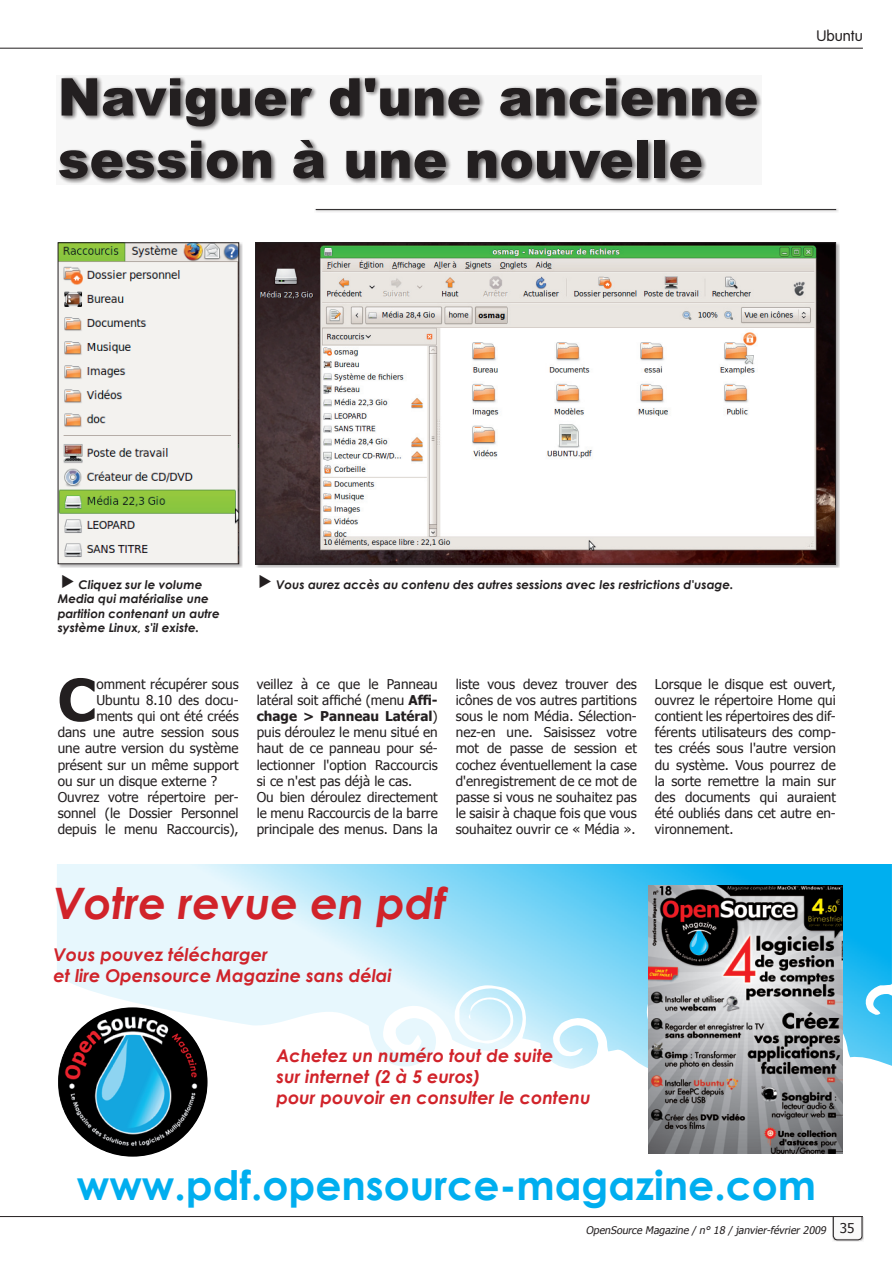
<style>
.page{position:relative;width:893px;height:1263px;background:#fff}
.page>*{position:absolute;margin:0;border:0;box-sizing:border-box;transform-origin:0 0}
.t1{font:700 58.05px "Tahoma";color:#231f20}
.t2{font:900 51.9px/62.4px "Arial";color:#231f20}
.t3{font:italic 700 43.35px "Century Gothic";color:#d1232a}
.t4{font:700 40.65px "Century Gothic";color:#00aeef}
.t5{font:italic 700 17.55px/21.1px "Century Gothic";color:#d1232a}
.t6{font:300 15px "VAG Rounded";color:#231f20}
.t7{font:13.5px/16.2px "Tahoma";color:#231f20;text-align:justify}
.t8{font:italic 700 12px/14.4px "Century Gothic";color:#231f20}
.t9{font:italic 10.5px "Tahoma";color:#231f20}
.s1{font-weight:700}
.s2{font-style:normal;font-size:13.5px}
</style>
<div class="page">
<hr style="left:0;top:48px;width:863px;height:1px;background:#231f20">
<div style="left:56px;top:76px;width:706px;height:109px;background:#231f20;opacity:.7"></div>
<div style="left:314px;top:208px;width:525px;height:5px;background:#231f20;opacity:.3"></div>
<hr style="left:316px;top:209px;width:520px;height:1px;background:#231f20">
<hr style="left:0;top:1216px;width:863px;height:1px;background:#231f20">
<div style="left:58px;top:242px;width:185px;height:326px;background:#231f20;opacity:.3"></div>
<img style="left:60px;top:244px;width:177px;height:318px">
<div style="left:58px;top:242px;width:181px;height:322px;border:1px solid #231f20"></div>
<img style="left:257px;top:244px;width:577px;height:318px">
<div style="left:832px;top:1217px;width:32px;height:24px;background:#231f20;opacity:.5"></div>
<svg style="left:833px;top:1217px;width:29px;height:23px"></svg>
<svg style="left:57px;top:865px;width:835px;height:235px"></svg>
<img style="left:649px;top:886px;width:193px;height:268px">
<img style="left:58px;top:1007px;width:150px;height:150px;border-radius:75px">
<h2 class="t2" style="left:58px;top:64px;width:702px">Naviguer d'une ancienne session à une nouvelle</h2>
<p class="t6" style="left:816px;top:27px;width:48px">Ubuntu</p>
<p class="t8" style="left:79px;top:577px;width:125px">Cliquez sur le volume</p>
<p class="t8" style="left:276px;top:577px;width:459px">Vous aurez accès au contenu des autres sessions avec les restrictions d'usage.</p>
<p class="t8" style="left:58px;top:591px;width:164px">Media qui matérialise une partition contenant un autre système Linux, s'il existe.</p>
<h1 class="t1" style="left:58px;top:663px;width:40px">C</h1>
<p class="t7" style="left:96px;top:675px;width:144px">omment récupérer sous</p>
<p class="t7" style="left:96px;top:691px;width:144px">Ubuntu 8.10 des docu-</p>
<p class="t7" style="left:96px;top:707px;width:144px">ments qui ont été créés</p>
<p class="t7" style="left:58px;top:724px;width:182px">dans une autre session sous</p>
<p class="t7" style="left:58px;top:740px;width:182px">une autre version du système</p>
<p class="t7" style="left:58px;top:756px;width:183px">présent sur un même support</p>
<p class="t7" style="left:58px;top:772px;width:161px">ou sur un disque externe ?</p>
<p class="t7" style="left:58px;top:788px;width:183px">Ouvrez votre répertoire per-</p>
<p class="t7" style="left:58px;top:805px;width:183px">sonnel (le Dossier Personnel</p>
<p class="t7" style="left:58px;top:821px;width:182px">depuis le menu Raccourcis),</p>
<p class="t7" style="left:257px;top:675px;width:183px;text-align:left">veillez à ce que le Panneau latéral soit affiché (menu <span class="s1">Affi&shy;chage &gt; Panneau Latéral</span>) puis déroulez le menu situé en haut de ce panneau pour sé&shy;lectionner l'option Raccourcis si ce n'est pas déjà le cas.<br>Ou bien déroulez directement le menu Raccourcis de la barre principale des menus. Dans la</p>
<p class="t7" style="left:456px;top:675px;width:183px">liste vous devez trouver des icônes de vos autres partitions sous le nom Média. Sélection&shy;nez-en une. Saisissez votre mot de passe de session et cochez éventuellement la case d'enregistrement de ce mot de passe si vous ne souhaitez pas le saisir à chaque fois que vous souhaitez ouvrir ce « Média ».</p>
<p class="t7" style="left:655px;top:675px;width:183px">Lorsque le disque est ouvert, ouvrez le répertoire Home qui contient les répertoires des dif&shy;férents utilisateurs des comp&shy;tes créés sous l'autre version du système. Vous pourrez de la sorte remettre la main sur des documents qui auraient été oubliés dans cet autre en&shy;vironnement.</p>
<h3 class="t3" style="left:54px;top:875px;width:394px">Votre revue en pdf</h3>
<p class="t5" style="left:54px;top:943px;width:340px">Vous pouvez télécharger<br>et lire Opensource Magazine sans délai</p>
<p class="t5" style="left:276px;top:1045px;width:316px">Achetez un numéro tout de suite<br>sur internet (2 à 5 euros)<br>pour pouvoir en consulter le contenu</p>
<h3 class="t4" style="left:77px;top:1159px;width:741px">www.pdf.opensource-magazine.com</h3>
<p class="t9" style="left:586px;top:1223px;width:270px">OpenSource Magazine / n° 18 / janvier-février 2009 <span class="s2">3 5</span></p>
</div>
